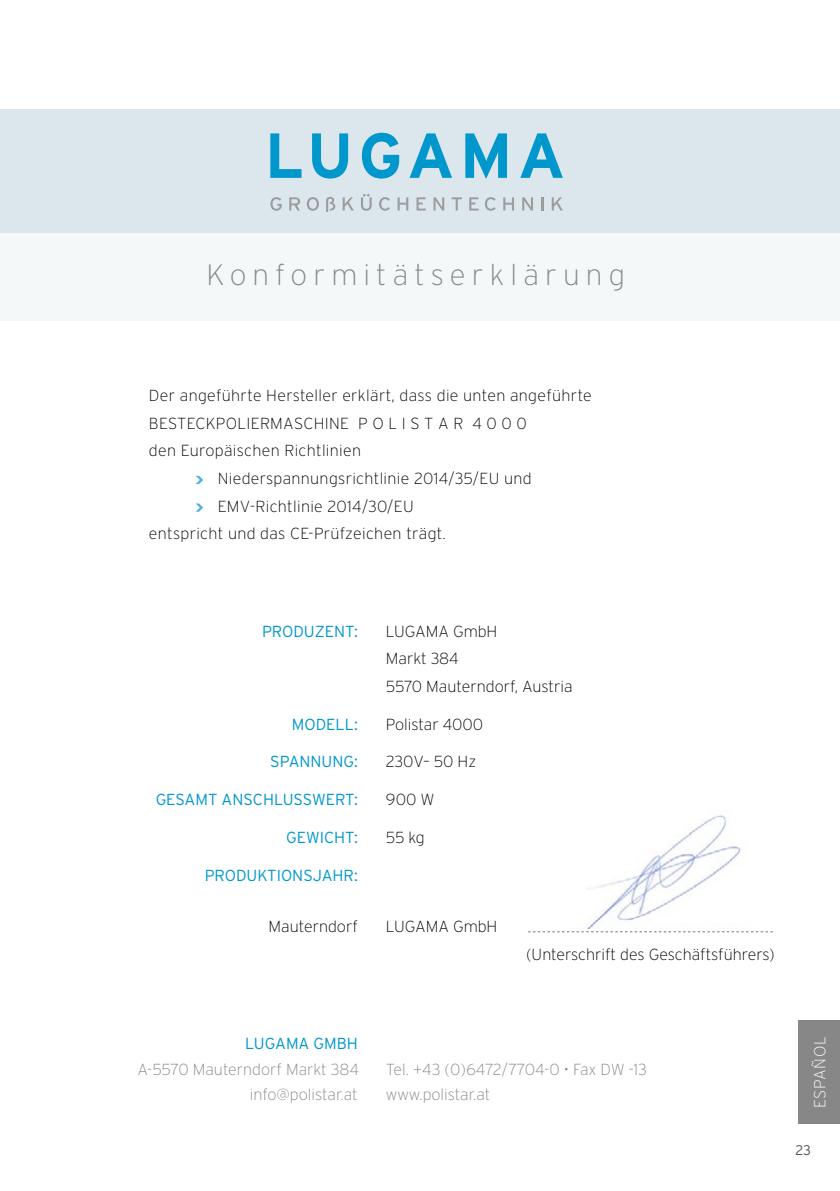
<style>
.page{position:relative;width:840px;height:1191px;background:#fff}
.page>*{position:absolute;margin:0;border:0;box-sizing:border-box;transform-origin:0 0}
.t1{font:200 29.4px "Interstate";letter-spacing:.21em;color:#868786}
.t2{font:200 16px "Interstate";letter-spacing:.02em;color:#000}
.t3{font:200 16px/27.6px "Interstate";color:#000}
.t4{font:200 16px "Interstate";color:#868786}
.t5{font:300 16px "Interstate";color:#0097cc}
.t6{font:200 16px "Interstate";letter-spacing:.04em;color:#fff}
.t7{font:300 14px "Interstate";color:#565655}
</style>
<div class="page">
<div style="left:798px;top:1020px;width:41px;height:104px;background:#868786"></div>
<div style="left:0;top:109px;width:839px;height:124px;background:#dce7ed"></div>
<div style="left:0;top:233px;width:839px;height:87px;background:#f4f8f9"></div>
<svg style="left:270px;top:133px;width:31px;height:45px"></svg>
<svg style="left:312px;top:133px;width:36px;height:46px"></svg>
<svg style="left:361px;top:133px;width:38px;height:46px"></svg>
<svg style="left:409px;top:133px;width:43px;height:45px"></svg>
<svg style="left:465px;top:133px;width:41px;height:46px"></svg>
<svg style="left:520px;top:133px;width:42px;height:45px"></svg>
<svg style="left:270px;top:197px;width:11px;height:14px"></svg>
<svg style="left:289px;top:197px;width:11px;height:13px"></svg>
<svg style="left:306px;top:197px;width:13px;height:14px"></svg>
<svg style="left:326px;top:197px;width:9px;height:15px"></svg>
<svg style="left:342px;top:197px;width:11px;height:13px"></svg>
<svg style="left:361px;top:194px;width:10px;height:17px"></svg>
<svg style="left:379px;top:197px;width:11px;height:14px"></svg>
<svg style="left:397px;top:197px;width:11px;height:13px"></svg>
<svg style="left:416px;top:197px;width:9px;height:13px"></svg>
<svg style="left:433px;top:197px;width:11px;height:13px"></svg>
<svg style="left:451px;top:197px;width:10px;height:13px"></svg>
<svg style="left:469px;top:197px;width:9px;height:13px"></svg>
<svg style="left:485px;top:197px;width:10px;height:14px"></svg>
<svg style="left:503px;top:197px;width:10px;height:13px"></svg>
<svg style="left:522px;top:197px;width:10px;height:13px"></svg>
<svg style="left:541px;top:197px;width:2px;height:13px"></svg>
<svg style="left:551px;top:197px;width:11px;height:13px"></svg>
<svg style="left:196px;top:476px;width:7px;height:8px"></svg>
<svg style="left:196px;top:503px;width:7px;height:9px"></svg>
<svg style="left:528px;top:931px;width:244px;height:1px"></svg>
<img style="left:587px;top:815px;width:154px;height:113px">
<h1 class="t1" style="left:206px;top:257px;width:420px">Konformitätserklärung</h1>
<p class="t2" style="left:149px;top:386px;width:444px">Der angeführte Hersteller erklärt, dass die unten angeführte</p>
<p class="t2" style="left:149px;top:413px;width:379px">BESTECKPOLIERMASCHINE P O L I S T A R 4 0 0 0</p>
<p class="t2" style="left:149px;top:441px;width:213px">den Europäischen Richtlinien</p>
<p class="t2" style="left:217px;top:469px;width:315px">Niederspannungsrichtlinie 2014/35/EU und</p>
<p class="t2" style="left:217px;top:496px;width:197px">EMV-Richtlinie 2014/30/EU</p>
<p class="t2" style="left:149px;top:524px;width:298px">entspricht und das CE-Prüfzeichen trägt.</p>
<p class="t5" style="left:262px;top:621px;width:97px">PRODUZENT:</p>
<p class="t3" style="left:385px;top:617px;width:188px">LUGAMA GmbH<br>Markt 384<br>5570 Mauterndorf, Austria</p>
<p class="t5" style="left:291px;top:714px;width:68px">MODELL:</p>
<p class="t3" style="left:385px;top:710px;width:99px">Polistar 4000</p>
<p class="t5" style="left:270px;top:752px;width:89px">SPANNUNG:</p>
<p class="t2" style="left:385px;top:752px;width:92px">230V– 50 Hz</p>
<p class="t5" style="left:155px;top:790px;width:203px">GESAMT ANSCHLUSSWERT:</p>
<p class="t2" style="left:385px;top:790px;width:50px">900 W</p>
<p class="t5" style="left:286px;top:827px;width:73px">GEWICHT:</p>
<p class="t2" style="left:385px;top:827px;width:40px">55 kg</p>
<p class="t5" style="left:204px;top:865px;width:155px">PRODUKTIONSJAHR:</p>
<p class="t3" style="left:268px;top:912px;width:91px">Mauterndorf</p>
<p class="t3" style="left:385px;top:912px;width:113px">LUGAMA GmbH</p>
<p class="t3" style="left:525px;top:940px;width:250px">(Unterschrift des Geschäftsführers)</p>
<p class="t5" style="left:245px;top:1033px;width:114px">LUGAMA GMBH</p>
<p class="t4" style="left:137px;top:1059px;width:223px">A-5570 Mauterndorf Markt 384</p>
<p class="t4" style="left:385px;top:1059px;width:262px">Tel. +43 (0)6472/7704-0 • Fax DW -13</p>
<p class="t4" style="left:250px;top:1085px;width:109px">info@polistar.at</p>
<p class="t4" style="left:385px;top:1085px;width:106px">www.polistar.at</p>
<p class="t6" style="left:809px;top:1108px;width:73px;rotate:-90deg">ESPAÑOL</p>
<p class="t7" style="left:795px;top:1141px;width:17px">23</p>
</div>
